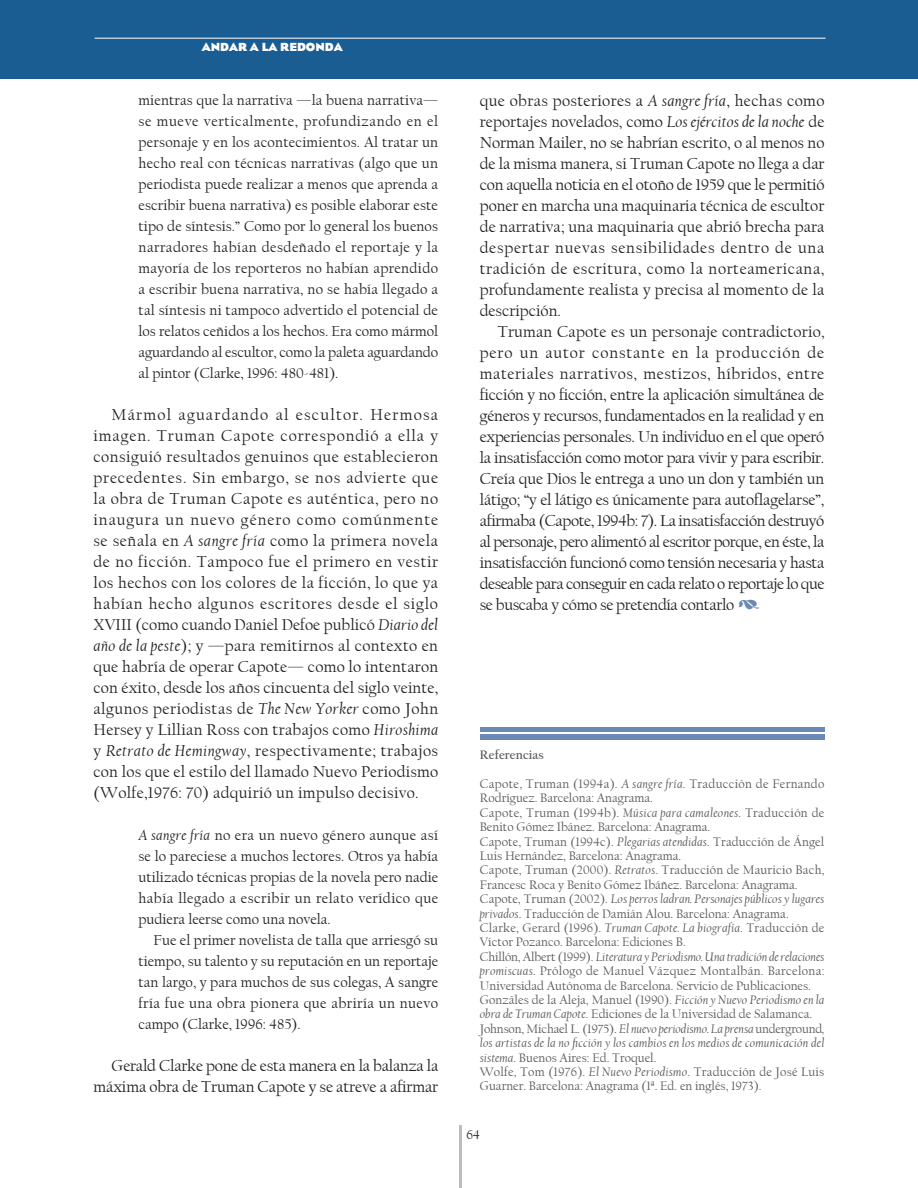
<style>
.page{position:relative;width:918px;height:1188px;background:#fff}
.page>*{position:absolute;margin:0;border:0;box-sizing:border-box;transform-origin:0 0}
.t1{font:16.5px/21px "Californian FB";letter-spacing:-.005em;color:#231f20;text-align:justify}
.sss{font:15px/21px "Californian FB";color:#231f20;text-align:justify}
.t2{font:13.5px "Californian FB";color:#231f20}
.notas_de_pie{font:12.9px/14.4px "Californian FB";color:#57585a}
.notas_de_pie-2{font:italic 12.9px/14.4px "Californian FB";letter-spacing:.01em;color:#57585a;text-align:justify}
.notas_de_pie-3{font:12.9px/14.4px "Californian FB";letter-spacing:.02em;color:#57585a}
.notas_de_pie-4{font:700 12.9px "Californian FB";color:#57585a}
.t3{font:700 12px "Eagle";color:#fff}
.s1{font-style:italic}
.s2{font-family:"Type Embellishments One Let Plain";color:#6b89b4}
.s3{font-style:normal}
</style>
<div class="page">
<hr style="left:459px;top:1125px;width:3px;height:63px;background:#bcbdc0">
<div style="left:0;top:0;width:918px;height:79px;background:#1a5d93"></div>
<hr style="left:95px;top:38px;width:731px;height:1px;background:#fff">
<div style="left:480px;top:727px;width:344px;height:13px;background:#6b89b4"></div>
<hr style="left:480px;top:732px;width:344px;height:2px;background:#fff">
<p class="t3" style="left:202px;top:40px;width:143px">ANDAR A LA REDONDA</p>
<p class="sss" style="left:139px;top:90px;width:301px">mientras que la narrativa —la buena narrativa— se mueve verticalmente, profundizando en el personaje y en los acontecimientos. Al tratar un hecho real con técnicas narrativas (algo que un periodista puede realizar a menos que aprenda a escribir buena narrativa) es posible elaborar este tipo de síntesis.” Como por lo general los buenos narradores habían desdeñado el reportaje y la mayoría de los reporteros no habían aprendido a escribir buena narrativa, no se había llegado a tal síntesis ni tampoco advertido el potencial de los relatos ceñidos a los hechos. Era como mármol aguardando al escultor, como la paleta aguardando al pintor (Clarke, 1996: 480-481).</p>
<p class="t1" style="left:94px;top:404px;width:346px;text-indent:18px">Mármol aguardando al escultor. Hermosa imagen. Truman Capote correspondió a ella y consiguió resultados genuinos que establecieron precedentes. Sin embargo, se nos advierte que la obra de Truman Capote es auténtica, pero no inaugura un nuevo género como comúnmente se señala en <span class="s1">A sangre fría</span> como la primera novela de no ficción. Tampoco fue el primero en vestir los hechos con los colores de la ficción, lo que ya habían hecho algunos escritores desde el siglo XVIII (como cuando Daniel Defoe publicó <span class="s1">Diario del año de la peste</span>); y —para remitirnos al contexto en que habría de operar Capote— como lo intentaron con éxito, desde los años cincuenta del siglo veinte, algunos periodistas de <span class="s1">The New Yorker</span> como John Hersey y Lillian Ross con trabajos como <span class="s1">Hiroshima </span>y <span class="s1">Retrato de Hemingway</span>, respectivamente; trabajos con los que el estilo del llamado Nuevo Periodismo (Wolfe,1976: 70) adquirió un impulso decisivo.</p>
<p class="sss" style="left:139px;top:825px;width:301px"><span class="s1">A sangre fría</span> no era un nuevo género aunque así se lo pareciese a muchos lectores. Otros ya había utilizado técnicas propias de la novela pero nadie había llegado a escribir un relato verídico que pudiera leerse como una novela.</p>
<p class="sss" style="left:139px;top:930px;width:301px;text-indent:15px">Fue el primer novelista de talla que arriesgó su tiempo, su talento y su reputación en un reportaje tan largo, y para muchos de sus colegas, A sangre fría fue una obra pionera que abriría un nuevo campo (Clarke, 1996: 485).</p>
<p class="t1" style="left:94px;top:1055px;width:346px;text-align:right">Gerald Clarke pone de esta manera en la balanza la máxima obra de Truman Capote y se atreve a afirmar</p>
<p class="t1" style="left:480px;top:90px;width:346px">que obras posteriores a <span class="s1">A sangre fría</span>, hechas como reportajes novelados, como <span class="s1">Los ejércitos de la noche</span> de Norman Mailer, no se habrían escrito, o al menos no de la misma manera, si Truman Capote no llega a dar con aquella noticia en el otoño de 1959 que le permitió poner en marcha una maquinaria técnica de escultor de narrativa; una maquinaria que abrió brecha para despertar nuevas sensibilidades dentro de una tradición de escritura, como la norteamericana, profundamente realista y precisa al momento de la descripción.</p>
<p class="t1" style="left:480px;top:321px;width:346px;text-indent:18px">Truman Capote es un personaje contradictorio, pero un autor constante en la producción de materiales narrativos, mestizos, híbridos, entre ficción y no ficción, entre la aplicación simultánea de géneros y recursos, fundamentados en la realidad y en experiencias personales. Un individuo en el que operó la insatisfacción como motor para vivir y para escribir.<br>Creía que Dios le entrega a uno un don y también un látigo; “y el látigo es únicamente para autoflagelarse”, afirmaba (Capote, 1994b: 7). La insatisfacción destruyó al personaje, pero alimentó al escritor porque, en éste, la insatisfacción funcionó como tensión necesaria y hasta deseable para conseguir en cada relato o reportaje lo que se buscaba y cómo se pretendía contarlo <span class="s2">)</span></p>
<p class="notas_de_pie-4" style="left:480px;top:748px;width:66px">Referencias</p>
<p class="notas_de_pie-3" style="left:480px;top:777px;width:346px">Capote, Truman (1994a). <span class="s1">A sangre fría</span>. Traducción de Fernando<br>Rodríguez. Barcelona: Anagrama.</p>
<p class="notas_de_pie" style="left:480px;top:806px;width:346px">Capote, Truman (1994b). <span class="s1">Música para camaleones</span>. Traducción de<br>Benito Gómez Ibánez. Barcelona: Anagrama.</p>
<p class="notas_de_pie" style="left:480px;top:834px;width:346px">Capote, Truman (1994c). <span class="s1">Plegarias atendidas</span>. Traducción de Ángel<br>Luis Hernández, Barcelona: Anagrama.</p>
<p class="notas_de_pie" style="left:480px;top:863px;width:346px">Capote, Truman (2000). <span class="s1">Retratos</span>. Traducción de Mauricio Bach,<br>Francesc Roca y Benito Gómez Ibáñez. Barcelona: Anagrama.</p>
<p class="notas_de_pie" style="left:480px;top:892px;width:346px">Capote, Truman (2002). <span class="s1">Los perros ladran. Personajes públicos y lugares privados</span>. Traducción de Damián Alou. Barcelona: Anagrama.</p>
<p class="notas_de_pie" style="left:480px;top:921px;width:346px">Clarke, Gerard (1996). <span class="s1">Truman Capote. La biografía</span>. Traducción de<br>Víctor Pozanco. Barcelona: Ediciones B.</p>
<p class="notas_de_pie" style="left:480px;top:950px;width:346px;text-align:justify">Chillón, Albert (1999). <span class="s1">Literatura y Periodismo. Una tradición de relaciones promiscuas</span>. Prólogo de Manuel Vázquez Montalbán. Barcelona:<br>Universidad Autónoma de Barcelona. Servicio de Publicaciones.</p>
<p class="notas_de_pie" style="left:480px;top:993px;width:346px">Gonzáles de la Aleja, Manuel (1990). <span class="s1">Ficción y Nuevo Periodismo en la obra de Truman Capote</span>. Ediciones de la Universidad de Salamanca.</p>
<p class="notas_de_pie-2" style="left:480px;top:1022px;width:346px"><span class="s3">Johnson, Michael L. (1975).</span> El nuevo periodismo. La prensa <span class="s3">underground</span>, los artistas de la no ficción y los cambios en los medios de comunicación del sistema<span class="s3">. Buenos Aires: Ed. Troquel.</span></p>
<p class="notas_de_pie" style="left:480px;top:1065px;width:346px">Wolfe, Tom (1976). <span class="s1">El Nuevo Periodismo</span>. Traducción de José Luis<br>Guarner. Barcelona: Anagrama (1ª. Ed. en inglés, 1973).</p>
<p class="t2" style="left:466px;top:1127px;width:15px">64</p>
</div>
